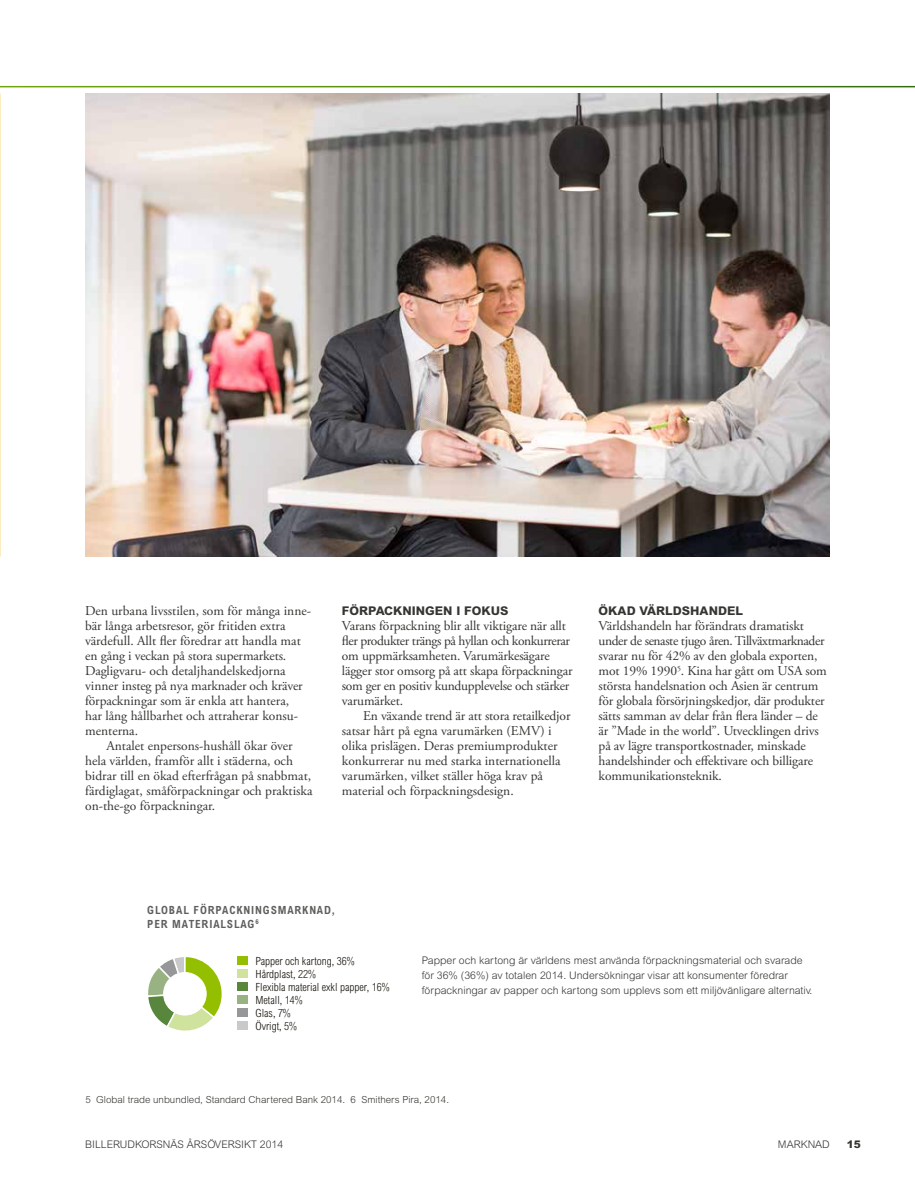
<style>
.page{position:relative;width:915px;height:1191px;background:#fff}
.page>*{position:absolute;margin:0;border:0;box-sizing:border-box;transform-origin:0 0}
.t1{font:13.5px/15px "Adobe Garamond Pro";letter-spacing:-.01em;color:#353532}
.t2{font:800 12px "Arial MT Std";color:#353532}
.t3{font:300 condensed 11.25px/12.9px "Arial MT Std";color:#15130b}
.t4{font:700 condensed 11.25px/13.5px "Arial MT Std";letter-spacing:.075em;color:#5e5e5d}
.t5{font:300 10.5px/15px "Arial MT Std";color:#353532}
.t6{font:900 10.5px "Arial MT Std";color:#353532}
.t7{font:300 9.75px "Arial MT Std";color:#353532}
</style>
<div class="page">
<img style="left:0;top:94px;width:1px;height:462px">
<div style="left:237px;top:956px;width:10px;height:9px;background:#94bf01"></div>
<div style="left:237px;top:969px;width:10px;height:9px;background:#cfe29e"></div>
<div style="left:237px;top:982px;width:10px;height:8px;background:#59863d"></div>
<div style="left:237px;top:995px;width:10px;height:8px;background:#98b281"></div>
<div style="left:237px;top:1008px;width:10px;height:8px;background:#969798"></div>
<div style="left:237px;top:1021px;width:10px;height:8px;background:#c9c9cb"></div>
<svg style="left:148px;top:957px;width:74px;height:74px"></svg>
<div style="left:163px;top:972px;width:43px;height:43px;background:#fff;border-radius:50%"></div>
<div style="left:163px;top:972px;width:43px;height:43px;border:1px solid #fff;border-radius:50%"></div>
<img style="left:85px;top:94px;width:744px;height:462px">
<p class="t1" style="left:85px;top:604px;width:227px">Den urbana livsstilen, som för många inne&shy;bär långa arbetsresor, gör fritiden extra värdefull. Allt fler föredrar att handla mat en gång i veckan på stora supermarkets.<br>Dagligvaru- och detaljhandelskedjorna vinner insteg på nya marknader och kräver förpackningar som är enkla att hantera,<br>har lång hållbarhet och attraherar konsu&shy;menterna.</p>
<p class="t1" style="left:85px;top:739px;width:229px;text-indent:21px">Antalet enpersons-hushåll ökar över hela världen, framför allt i städerna, och bidrar till en ökad efterfrågan på snabbmat, färdiglagat, småförpackningar och praktiska on-the-go förpackningar.</p>
<p class="t2" style="left:342px;top:603px;width:168px">FÖRPACKNINGEN I FOKUS</p>
<p class="t1" style="left:342px;top:619px;width:232px">Varans förpackning blir allt viktigare när allt fler produkter trängs på hyllan och konkurrerar om uppmärksamheten. Varumärkesägare lägger stor omsorg på att skapa förpackningar som ger en positiv kundupplevelse och stärker varumärket.</p>
<p class="t1" style="left:342px;top:709px;width:230px;text-indent:21px">En växande trend är att stora retailkedjor satsar hårt på egna varumärken (EMV) i olika prislägen. Deras premiumprodukter konkurrerar nu med starka internationella varumärken, vilket ställer höga krav på material och förpackningsdesign.</p>
<p class="t2" style="left:598px;top:603px;width:146px">ÖKAD VÄRLDSHANDEL</p>
<p class="t1" style="left:598px;top:619px;width:230px">Världshandeln har förändrats dramatiskt under de senaste tjugo åren. Tillväxtmarknader svarar nu för 42% av den globala exporten, mot 19% 1990<sup>5</sup>. Kina har gått om USA som största handelsnation och Asien är centrum för globala försörjningskedjor, där produkter sätts samman av delar från flera länder – de är ”Made in the world”. Utvecklingen drivs på av lägre transportkostnader, minskade handelshinder och effektivare och billigare kommunikationsteknik.</p>
<p class="t4" style="left:147px;top:903px;width:189px">GLOBAL FÖRPACKNINGSMARKNAD,<br>PER MATERIALSLAG<sup>6</sup></p>
<p class="t3" style="left:255px;top:954px;width:136px">Papper och kartong, 36%<br>Hårdplast, 22%<br>Flexibla material exkl papper, 16%<br>Metall, 14%<br>Glas, 7%<br>Övrigt, 5%</p>
<p class="t5" style="left:421px;top:952px;width:392px">Papper och kartong är världens mest använda förpackningsmaterial och svarade för 36% (36%) av totalen 2014. Undersökningar visar att konsumenter föredrar förpackningar av papper och kartong som upplevs som ett miljövänligare alternativ.</p>
<p class="t7" style="left:85px;top:1094px;width:365px">5 Global trade unbundled, Standard Chartered Bank 2014. 6 Smithers Pira, 2014.</p>
<p class="t5" style="left:85px;top:1136px;width:199px">BILLERUDKORSNÄS ÅRSÖVERSIKT 2014</p>
<p class="t5" style="left:777px;top:1136px;width:53px">MARKNAD</p>
<p class="t6" style="left:846px;top:1137px;width:16px">15</p>
</div>
